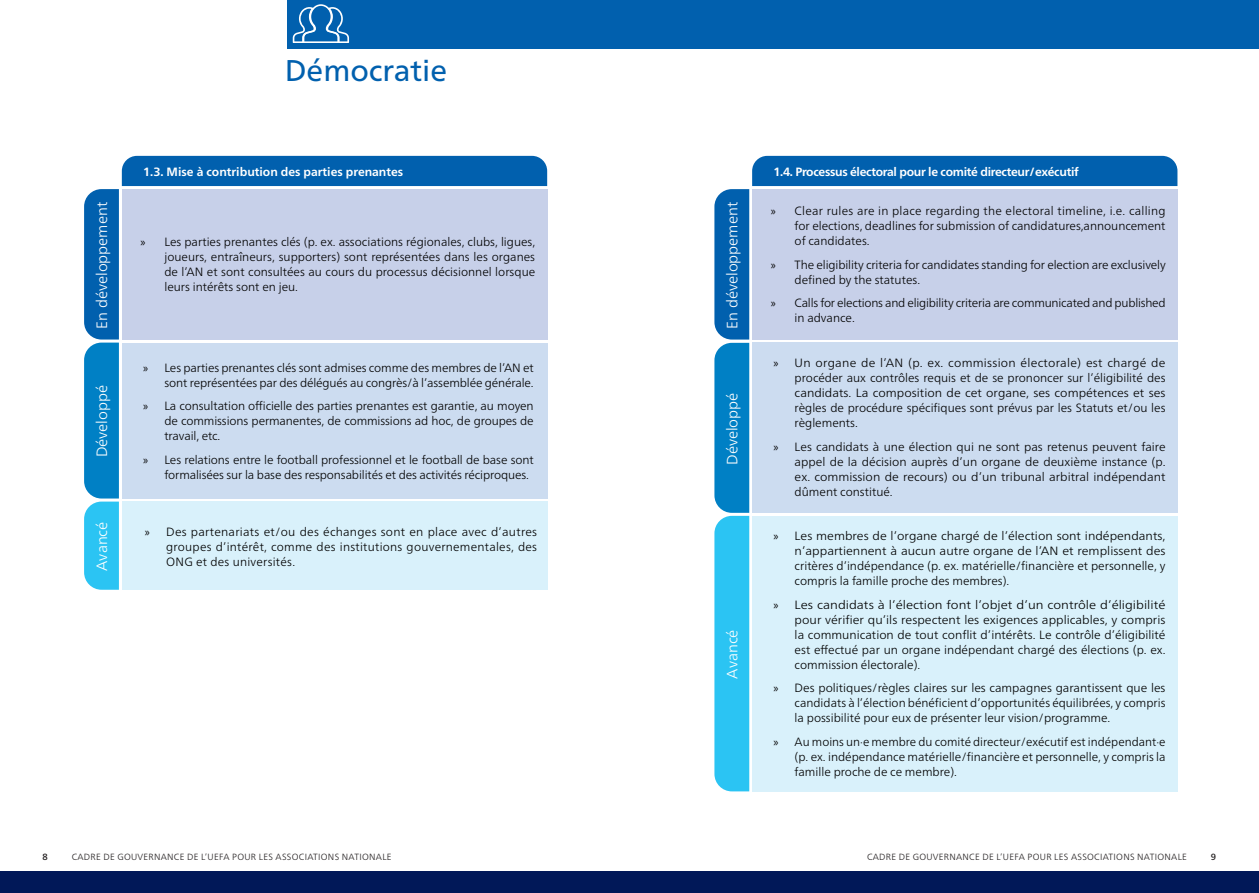
<style>
.page{position:relative;width:1259px;height:893px;background:#fff}
.page>*{position:absolute;margin:0;border:0;box-sizing:border-box;transform-origin:0 0}
.t1{font:30px "Frutiger Neue LTW1 G";color:#0160ae}
.t2{font:300 15px "Frutiger Neue LTW1 G";color:#fff}
.t3{font:300 12px/15px "Frutiger Neue LTW1 G";letter-spacing:-.01em;color:#000;text-align:justify}
.t4{font:300 12px/15px "Frutiger Neue LTW1 G";letter-spacing:-.01em;color:#000;text-align:justify;scale:1.09 1}
.t5{font:300 12px/15px "Frutiger Neue LTW1 G";letter-spacing:-.01em;color:#000;text-align:justify;scale:1.04 1}
.t6{font:700 12px "Frutiger Neue LTW1 G";letter-spacing:-.025em;color:#fff}
.t7{font:700 12px "Frutiger Neue LTW1 G";color:#fff}
.t8{font:300 9px "Frutiger Neue LTW1 G";letter-spacing:.03em;color:#231f20}
.t9{font:500 9px "Frutiger Neue LTW1 G";color:#231f20}
.s1{font-family:"Myriad Pro";font-weight:400}
</style>
<div class="page">
<div style="left:0;top:871px;width:1259px;height:22px;background:#011858"></div>
<svg style="left:714px;top:156px;width:463px;height:635px;background:#bbd8ee"></svg>
<svg style="left:84px;top:156px;width:463px;height:434px;background:#b4cfe9"></svg>
<div style="left:288px;top:0;width:971px;height:48px;background:#0160ae"></div>
<svg style="left:293px;top:4px;width:56px;height:39px"></svg>
<p class="t1" style="left:285px;top:48px;width:164px">Démocratie</p>
<p class="t2" style="left:91px;top:329px;width:128px;rotate:-90deg">En développement</p>
<p class="t2" style="left:91px;top:457px;width:74px;rotate:-90deg">Développé</p>
<p class="t2" style="left:91px;top:571px;width:51px;rotate:-90deg">Avancé</p>
<p class="t7" style="left:143px;top:163px;width:262px">1.3. Mise à contribution des parties prenantes</p>
<p class="t6" style="left:773px;top:163px;width:307px">1.4. Processus électoral pour le comité directeur/exécutif</p>
<p class="t3" style="left:164px;top:234px;width:372px;text-indent:-24px"><span class="s1">»</span> Les parties prenantes clés (p. ex. associations régionales, clubs, ligues, joueurs, entraîneurs, supporters) sont représentées dans les organes de l’AN et sont consultées au cours du processus décisionnel lorsque leurs intérêts sont en jeu.</p>
<p class="t3" style="left:143px;top:359px;width:392px;text-align:right"><span class="s1">»</span> Les parties prenantes clés sont admises comme des membres de l’AN et sont représentées par des délégués au congrès/à l’assemblée générale.</p>
<p class="t3" style="left:164px;top:398px;width:371px;text-indent:-21px"><span class="s1">»</span> La consultation officielle des parties prenantes est garantie, au moyen de commissions permanentes, de commissions ad hoc, de groupes de travail, etc.</p>
<p class="t3" style="left:164px;top:451px;width:371px;text-indent:-21px"><span class="s1">»</span> Les relations entre le football professionnel et le football de base sont formalisées sur la base des responsabilités et des activités réciproques.</p>
<p class="t3" style="left:166px;top:523px;width:372px;text-indent:-21px"><span class="s1">»</span> Des partenariats et/ou des échanges sont en place avec d’autres groupes d’intérêt, comme des institutions gouvernementales, des ONG et des universités.</p>
<p class="t2" style="left:721px;top:329px;width:128px;rotate:-90deg">En développement</p>
<p class="t2" style="left:721px;top:465px;width:74px;rotate:-90deg">Développé</p>
<p class="t2" style="left:721px;top:679px;width:51px;rotate:-90deg">Avancé</p>
<p class="t3" style="left:794px;top:203px;width:372px;text-indent:-24px"><span class="s1">»</span> Clear rules are in place regarding the electoral timeline, i.e. calling for elections, deadlines for submission of candidatures,announcement of candidates.</p>
<p class="t3" style="left:794px;top:256px;width:372px;text-indent:-24px"><span class="s1">»</span> The eligibility criteria for candidates standing for election are exclusively defined by the statutes.</p>
<p class="t3" style="left:794px;top:295px;width:372px;text-indent:-24px"><span class="s1">»</span> Calls for elections and eligibility criteria are communicated and published in advance.</p>
<p class="t3" style="left:794px;top:355px;width:372px;text-indent:-21px"><span class="s1">»</span> Un organe de l’AN (p. ex. commission électorale) est chargé de procéder aux contrôles requis et de se prononcer sur l’éligibilité des candidats. La composition de cet organe, ses compétences et ses règles de procédure spécifiques sont prévus par les Statuts et/ou les règlements.</p>
<p class="t3" style="left:794px;top:438px;width:372px;text-indent:-21px"><span class="s1">»</span> Les candidats à une élection qui ne sont pas retenus peuvent faire appel de la décision auprès d’un organe de deuxième instance (p. ex. commission de recours) ou d’un tribunal arbitral indépendant dûment constitué.</p>
<p class="t5" style="left:794px;top:528px;width:358px;text-indent:-21px"><span class="s1">»</span> Les membres de l’organe chargé de l’élection sont indépendants, n’appartiennent à aucun autre organe de l’AN et remplissent des critères d’indépendance (p. ex. matérielle/financière et personnelle, y compris la famille proche des membres).</p>
<p class="t4" style="left:794px;top:596px;width:342px;text-indent:-21px"><span class="s1">»</span> Les candidats à l’élection font l’objet d’un contrôle d’éligibilité pour vérifier qu’ils respectent les exigences applicables, y compris la communication de tout conflit d’intérêts. Le contrôle d’éligibilité est effectué par un organe indépendant chargé des élections (p. ex. commission électorale).</p>
<p class="t3" style="left:794px;top:680px;width:372px;text-indent:-21px"><span class="s1">»</span> Des politiques/règles claires sur les campagnes garantissent que les candidats à l’élection bénéficient d’opportunités équilibrées, y compris la possibilité pour eux de présenter leur vision/programme.</p>
<p class="t3" style="left:794px;top:733px;width:372px;text-indent:-21px"><span class="s1">»</span> Au moins un·e membre du comité directeur/exécutif est indépendant·e (p. ex. indépendance matérielle/financière et personnelle, y compris la famille proche de ce membre).</p>
<p class="t9" style="left:43px;top:850px;width:7px">8</p>
<p class="t8" style="left:72px;top:850px;width:321px">CADRE DE GOUVERNANCE DE L’UEFA POUR LES ASSOCIATIONS NATIONALE</p>
<p class="t8" style="left:867px;top:850px;width:321px">CADRE DE GOUVERNANCE DE L’UEFA POUR LES ASSOCIATIONS NATIONALE</p>
<p class="t9" style="left:1210px;top:850px;width:7px">9</p>
</div>
